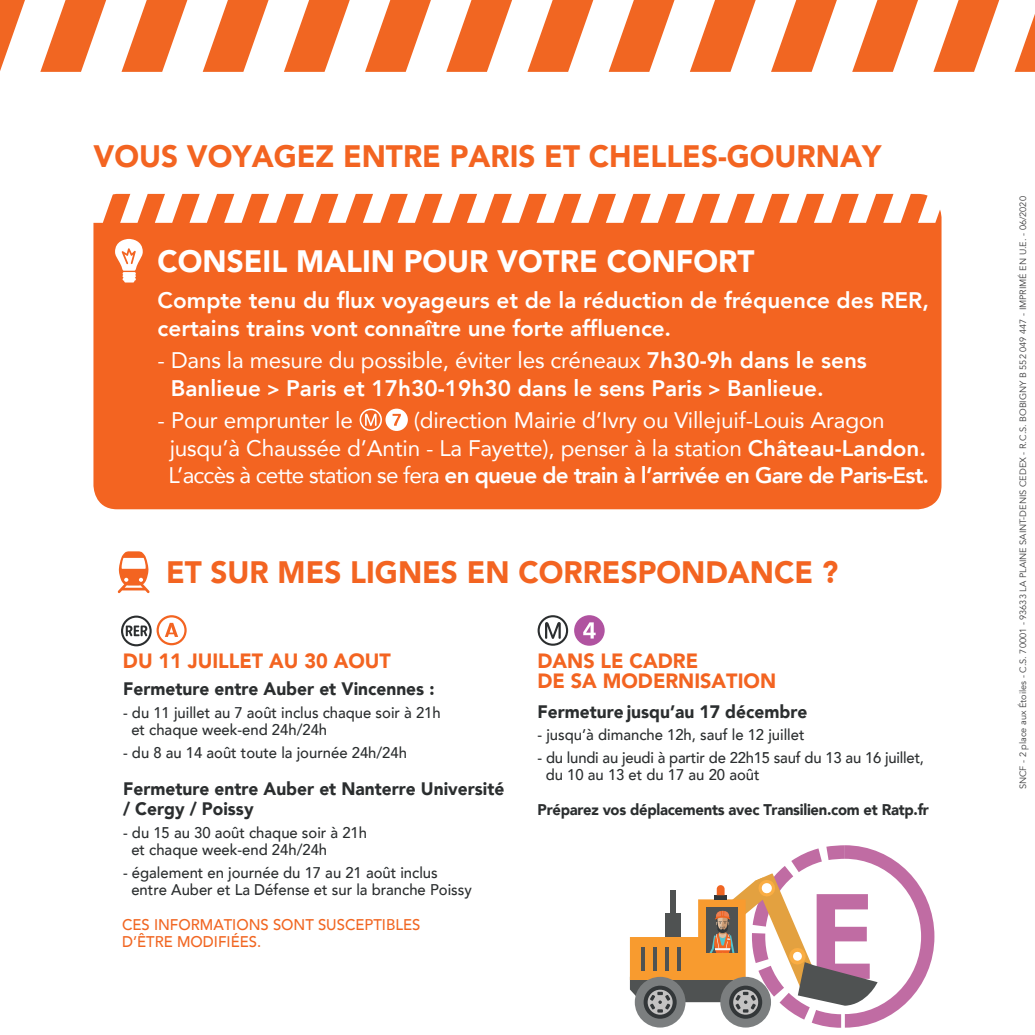
<style>
.page{position:relative;width:1035px;height:1035px;background:#fff}
.page>*{position:absolute;margin:0;border:0;box-sizing:border-box;transform-origin:0 0}
.t1{font:900 31px "Avenir";color:#f36421;scale:.96 1}
.t2{font:900 31px "Avenir";color:#fff;scale:.96 1}
.t3{font:800 22.5px/27.5px "Avenir";color:#fff}
.t4{font:22.5px/27.5px "Avenir";letter-spacing:-.005em;color:#fff}
.t5{font:900 20.5px/20px "Avenir";color:#f36421;scale:.96 1}
.t6{font:900 18px/20px "Avenir";color:#2b2e2f;scale:.96 1}
.t7{font:500 15.5px/17.5px "Avenir";color:#2b2e2f;scale:.96 1}
.t8{font:900 15.5px "Avenir";letter-spacing:-.02em;color:#2b2e2f;scale:.96 1}
.t9{font:500 15.5px/17.5px "Avenir";color:#f16622;scale:.96 1}
.t10{font:9.25px "Avenir";color:#3e3e3f}
.s1{font-weight:400}
.s2{font-size:20px}
.s3{font-weight:800}
</style>
<div class="page">
<div style="left:93px;top:194px;width:848px;height:315px;background:#f36421;border-radius:24px"></div>
<svg style="left:115px;top:239px;width:28px;height:43px"></svg>
<svg style="left:118px;top:551px;width:32px;height:42px"></svg>
<svg style="left:501px;top:193px;width:29px;height:30px"></svg>
<svg style="left:467px;top:193px;width:28px;height:30px"></svg>
<svg style="left:432px;top:193px;width:28px;height:30px"></svg>
<svg style="left:397px;top:193px;width:29px;height:30px"></svg>
<svg style="left:363px;top:193px;width:28px;height:30px"></svg>
<svg style="left:328px;top:193px;width:28px;height:30px"></svg>
<svg style="left:293px;top:193px;width:29px;height:30px"></svg>
<svg style="left:259px;top:193px;width:28px;height:30px"></svg>
<svg style="left:224px;top:193px;width:28px;height:30px"></svg>
<svg style="left:189px;top:193px;width:29px;height:30px"></svg>
<svg style="left:155px;top:193px;width:28px;height:30px"></svg>
<svg style="left:120px;top:193px;width:28px;height:30px"></svg>
<svg style="left:93px;top:194px;width:21px;height:29px"></svg>
<svg style="left:918px;top:193px;width:24px;height:30px"></svg>
<svg style="left:883px;top:193px;width:28px;height:30px"></svg>
<svg style="left:848px;top:193px;width:29px;height:30px"></svg>
<svg style="left:814px;top:193px;width:28px;height:30px"></svg>
<svg style="left:779px;top:193px;width:28px;height:30px"></svg>
<svg style="left:744px;top:193px;width:29px;height:30px"></svg>
<svg style="left:710px;top:193px;width:28px;height:30px"></svg>
<svg style="left:675px;top:193px;width:28px;height:30px"></svg>
<svg style="left:640px;top:193px;width:29px;height:30px"></svg>
<svg style="left:606px;top:193px;width:28px;height:30px"></svg>
<svg style="left:571px;top:193px;width:28px;height:30px"></svg>
<svg style="left:536px;top:193px;width:29px;height:30px"></svg>
<svg style="left:121px;top:615px;width:66px;height:31px"></svg>
<svg style="left:537px;top:615px;width:31px;height:31px"></svg>
<svg style="left:574px;top:615px;width:30px;height:31px"></svg>
<svg style="left:630px;top:845px;width:304px;height:182px"></svg>
<svg style="left:360px;top:408px;width:48px;height:23px"></svg>
<svg style="left:1014px;top:14px;width:21px;height:58px"></svg>
<svg style="left:933px;top:0;width:67px;height:72px"></svg>
<svg style="left:852px;top:0;width:66px;height:72px"></svg>
<svg style="left:771px;top:0;width:66px;height:72px"></svg>
<svg style="left:690px;top:0;width:66px;height:72px"></svg>
<svg style="left:608px;top:0;width:67px;height:72px"></svg>
<svg style="left:527px;top:0;width:67px;height:72px"></svg>
<svg style="left:446px;top:0;width:66px;height:72px"></svg>
<svg style="left:365px;top:0;width:66px;height:72px"></svg>
<svg style="left:284px;top:0;width:66px;height:72px"></svg>
<svg style="left:203px;top:0;width:66px;height:72px"></svg>
<svg style="left:121px;top:0;width:67px;height:72px"></svg>
<svg style="left:40px;top:0;width:67px;height:72px"></svg>
<svg style="left:0;top:0;width:25px;height:71px"></svg>
<h1 class="t1" style="left:93px;top:130px;width:822px">VOUS VOYAGEZ ENTRE PARIS ET CHELLES-GOURNAY</h1>
<h1 class="t2" style="left:158px;top:235px;width:623px">CONSEIL MALIN POUR VOTRE CONFORT</h1>
<h2 class="t3" style="left:158px;top:286px;width:773px">Compte tenu du flux voyageurs et de la réduction de fréquence des RER, certains trains vont connaître une forte affluence.</h2>
<h2 class="t3" style="left:171px;top:346px;width:697px;text-indent:-13px"><span class="s1">- Dans la mesure du possible, éviter les créneaux</span> 7h30-9h dans le sens<br>Banlieue <span class="s2">&gt;</span> Paris et 17h30-19h30 dans le sens Paris <span class="s2">&gt;</span> Banlieue.</h2>
<h2 class="t4" style="left:158px;top:406px;width:197px">- Pour emprunter le</h2>
<h2 class="t4" style="left:168px;top:406px;width:762px;text-indent:245px">(direction Mairie d’Ivry ou Villejuif-Louis Aragon jusqu’à Chaussée d’Antin - La Fayette), penser à la station <span class="s3">Château-Landon.<br></span>L’accès à cette station se fera <span class="s3">en queue de train à l’arrivée en Gare de Paris-Est.</span></h2>
<h1 class="t1" style="left:166px;top:545px;width:702px">ET SUR MES LIGNES EN CORRESPONDANCE ?</h1>
<h3 class="t5" style="left:123px;top:650px;width:280px">DU 11 JUILLET AU 30 AOUT</h3>
<h3 class="t5" style="left:537px;top:650px;width:250px">DANS LE CADRE<br>DE SA MODERNISATION</h3>
<p class="t6" style="left:123px;top:678px;width:326px">Fermeture entre Auber et Vincennes :</p>
<p class="t7" style="left:131px;top:703px;width:324px;text-indent:-8px">- du 11 juillet au 7 août inclus chaque soir à 21h et chaque week-end 24h/24h</p>
<p class="t7" style="left:123px;top:743px;width:297px">- du 8 au 14 août toute la journée 24h/24h</p>
<p class="t6" style="left:123px;top:778px;width:399px">Fermeture entre Auber et Nanterre Université / Cergy / Poissy</p>
<p class="t7" style="left:131px;top:823px;width:247px;text-indent:-8px">- du 15 au 30 août chaque soir à 21h et chaque week-end 24h/24h</p>
<p class="t7" style="left:131px;top:863px;width:356px;text-indent:-8px">- également en journée du 17 au 21 août inclus entre Auber et La Défense et sur la branche Poissy</p>
<p class="t6" style="left:537px;top:701px;width:282px">Fermeture jusqu’au 17 décembre</p>
<p class="t7" style="left:537px;top:725px;width:280px">- jusqu’à dimanche 12h, sauf le 12 juillet</p>
<p class="t7" style="left:546px;top:747px;width:395px;text-indent:-8px">- du lundi au jeudi à partir de 22h15 sauf du 13 au 16 juillet, du 10 au 13 et du 17 au 20 août</p>
<p class="t8" style="left:537px;top:796px;width:409px">Préparez vos déplacements avec Transilien.com et Ratp.fr</p>
<p class="t9" style="left:122px;top:915px;width:312px">CES INFORMATIONS SONT SUSCEPTIBLES<br>D’ÊTRE MODIFIÉES.</p>
<p class="t10" style="left:1017px;top:789px;width:594px;rotate:-90deg">SNCF - 2 place aux Étoiles - C.S. 70001 - 93633 LA PLAINE SAINT-DENIS CEDEX - R.C.S. BOBIGNY B 552 049 447 - IMPRIMÉ EN U.E. - 06/2020</p>
</div>
